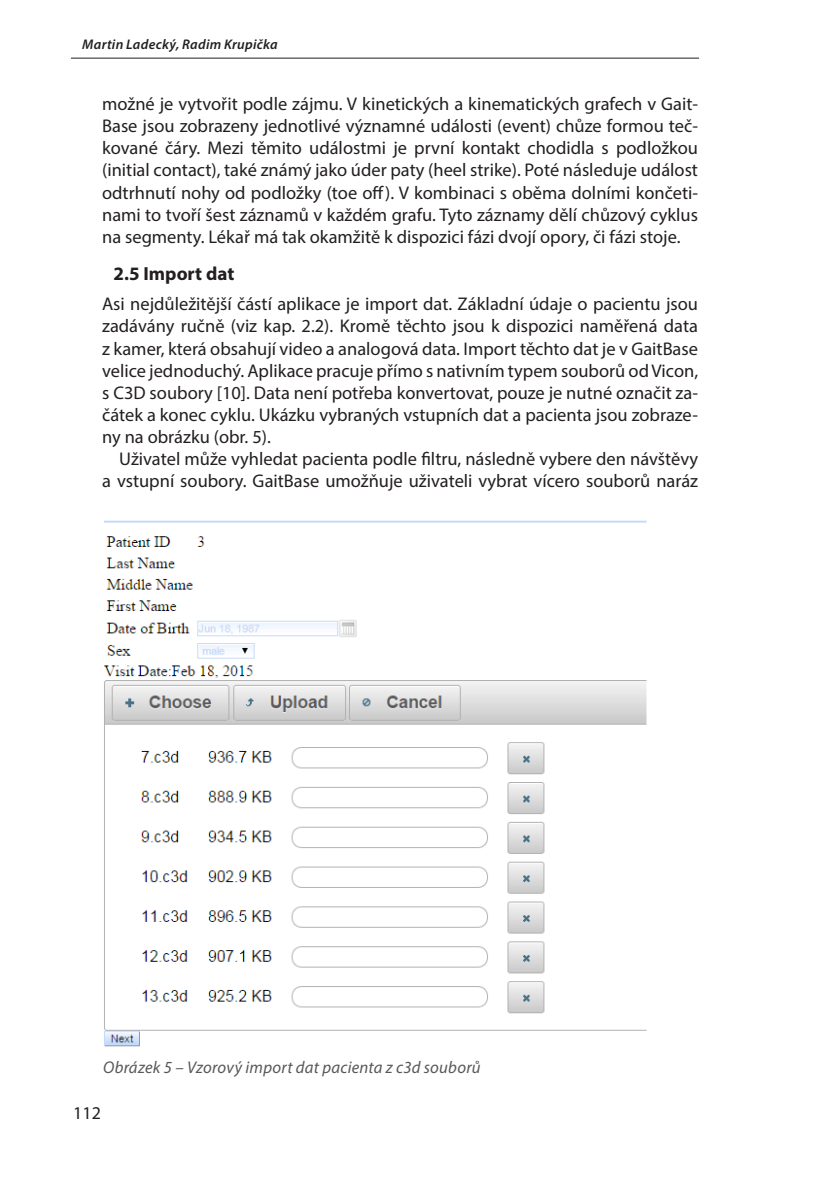
<style>
.page{position:relative;width:840px;height:1191px;background:#fff}
.page>*{position:absolute;margin:0;border:0;box-sizing:border-box;transform-origin:0 0}
.podnadpisy{font:700 19px "Myriad Pro";color:#231f20}
.zakladni{font:18.4px/22px "Myriad Pro";color:#231f20;text-align:justify}
.prvni_odstavec{font:18.4px/22px "Myriad Pro";color:#231f20;text-align:justify}
.t1{font:18px "Myriad Pro";color:#231f20}
.t2{font:italic 17px "Myriad Pro";letter-spacing:.015em;color:#57585a}
.t3{font:italic 600 14px "Myriad Pro";letter-spacing:.02em;color:#231f20}
</style>
<div class="page">
<hr style="left:71px;top:58px;width:627px;height:1px;background:#231f20">
<img style="left:103px;top:520px;width:544px;height:527px">
<p class="t3" style="left:82px;top:35px;width:197px">Martin Ladecký, Radim Krupička</p>
<p class="zakladni" style="left:102px;top:93px;width:597px">možné je vytvořit podle zájmu. V kinetických a kinematických grafech v Gait-Base jsou zobrazeny jednotlivé významné události (event) chůze formou teč&shy;kované čáry. Mezi těmito událostmi je první kontakt chodidla s podložkou (initial contact), také známý jako úder paty (heel strike). Poté následuje událost odtrhnutí nohy od podložky (toe off). V kombinaci s oběma dolními končeti&shy;nami to tvoří šest záznamů v každém grafu. Tyto záznamy dělí chůzový cyklus na segmenty. Lékař má tak okamžitě k dispozici fázi dvojí opory, či fázi stoje.</p>
<p class="podnadpisy" style="left:113px;top:261px;width:122px">2.5 Import dat</p>
<p class="prvni_odstavec" style="left:102px;top:293px;width:597px">Asi nejdůležitější částí aplikace je import dat. Základní údaje o pacientu jsou zadávány ručně (viz kap. 2.2). Kromě těchto jsou k dispozici naměřená data z kamer, která obsahují video a analogová data. Import těchto dat je v GaitBase velice jednoduchý. Aplikace pracuje přímo s nativním typem souborů od Vicon, s C3D soubory [10]. Data není potřeba konvertovat, pouze je nutné označit za&shy;čátek a konec cyklu. Ukázku vybraných vstupních dat a pacienta jsou zobraze&shy;ny na obrázku (obr. 5).</p>
<p class="zakladni" style="left:102px;top:447px;width:597px;text-align:right">Uživatel může vyhledat pacienta podle filtru, následně vybere den návštěvy<br>a vstupní soubory. GaitBase umožňuje uživateli vybrat vícero souborů naráz</p>
<p class="t2" style="left:103px;top:1056px;width:379px">Obrázek 5 – Vzorový import dat pacienta z c3d souborů</p>
<p class="t1" style="left:73px;top:1102px;width:29px">112</p>
</div>
